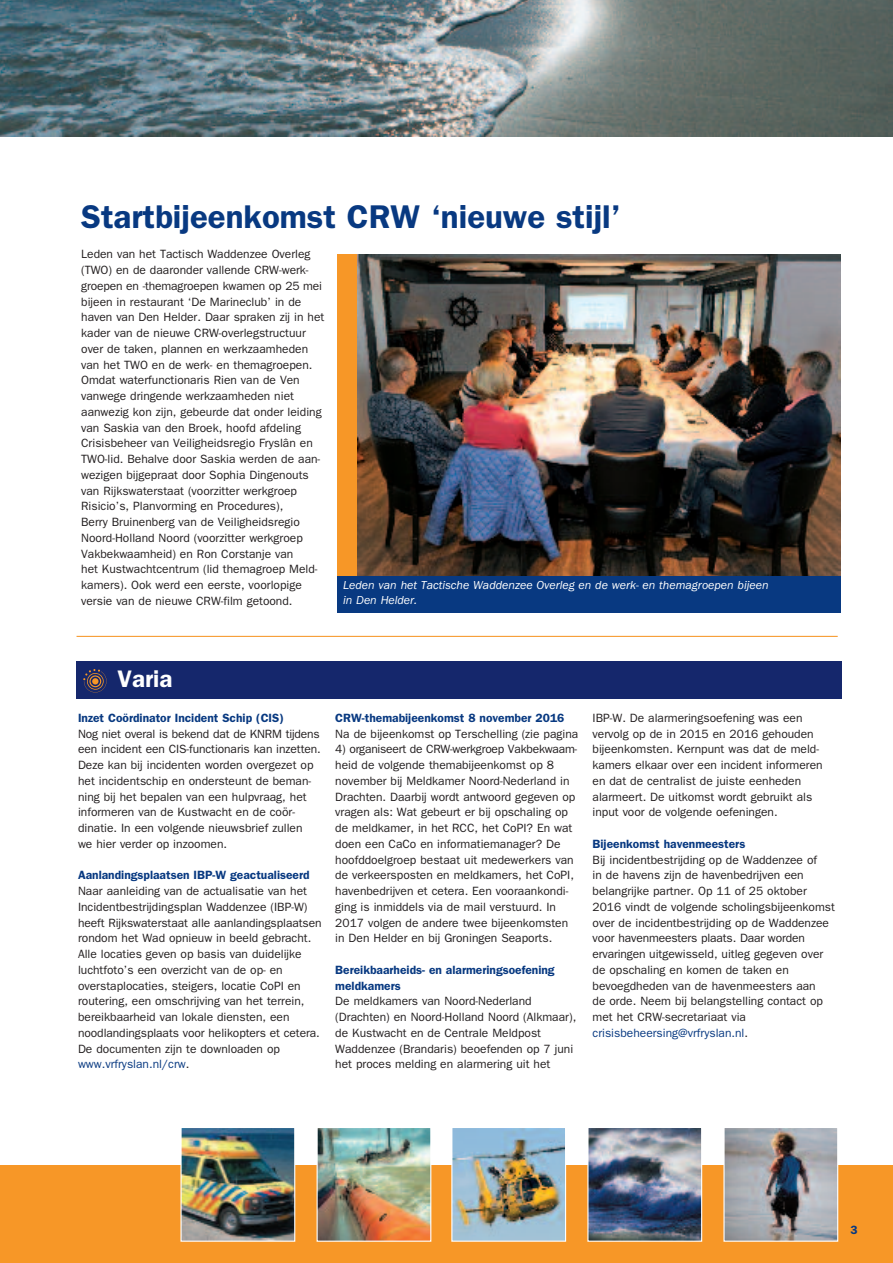
<style>
.page{position:relative;width:893px;height:1263px;background:#fff}
.page>*{position:absolute;margin:0;border:0;box-sizing:border-box;transform-origin:0 0}
.t1{font:600 33px "ITC Franklin Gothic Std";color:#083981}
.t2{font:600 24px "ITC Franklin Gothic Std";color:#fff}
.t3{font:12px/15.8px "ITC Franklin Gothic Std";color:#231f20}
.t4{font:600 12px/15.8px "ITC Franklin Gothic Std";color:#083981}
.t5{font:italic 12px/14.4px "ITC Franklin Gothic Std";color:#fff}
.s1{color:#083981}
</style>
<div class="page">
<img style="left:0;top:0;width:893px;height:136px">
<div style="left:0;top:1165px;width:893px;height:98px;background:#f79727"></div>
<img style="left:182px;top:1129px;width:111px;height:111px">
<div style="left:180px;top:1127px;width:115px;height:115px;border:1px solid #fff"></div>
<img style="left:319px;top:1129px;width:110px;height:111px">
<div style="left:317px;top:1127px;width:114px;height:115px;border:1px solid #fff"></div>
<img style="left:453px;top:1129px;width:111px;height:111px">
<div style="left:451px;top:1127px;width:115px;height:115px;border:1px solid #fff"></div>
<img style="left:589px;top:1129px;width:111px;height:111px">
<div style="left:587px;top:1127px;width:115px;height:115px;border:1px solid #fff"></div>
<img style="left:725px;top:1129px;width:111px;height:111px">
<div style="left:723px;top:1127px;width:115px;height:115px;border:1px solid #fff"></div>
<div style="left:337px;top:255px;width:502px;height:338px;background:#f79727"></div>
<img style="left:358px;top:255px;width:483px;height:321px">
<div style="left:337px;top:576px;width:504px;height:36px;background:#083981"></div>
<hr style="left:77px;top:636px;width:761px;height:1px;background:#f79727">
<div style="left:77px;top:661px;width:765px;height:37px;background:#15276c"></div>
<svg style="left:83px;top:669px;width:24px;height:23px"></svg>
<h1 class="t1" style="left:81px;top:206px;width:541px">Startbijeenkomst CRW ‘nieuwe stijl’</h1>
<p class="t3" style="left:81px;top:247px;width:245px">Leden van het Tactisch Waddenzee Overleg (TWO) en de daaronder vallende CRW-werk&shy;groepen en -themagroepen kwamen op 25 mei bijeen in restaurant ‘De Marineclub’ in de haven van Den Helder. Daar spraken zij in het kader van de nieuwe CRW-overlegstructuur over de taken, plannen en werkzaamheden van het TWO en de werk- en themagroepen.<br>Omdat waterfunctionaris Rien van de Ven vanwege dringende werkzaamheden niet aanwezig kon zijn, gebeurde dat onder leiding van Saskia van den Broek, hoofd afdeling Crisisbeheer van Veiligheidsregio Fryslân en TWO-lid. Behalve door Saskia werden de aan&shy;wezigen bijgepraat door Sophia Dingenouts van Rijkswaterstaat (voorzitter werkgroep Risicio’s, Planvorming en Procedures),<br>Berry Bruinenberg van de Veiligheidsregio Noord-Holland Noord (voorzitter werkgroep Vakbekwaamheid) en Ron Corstanje van<br>het Kustwachtcentrum (lid themagroep Meld&shy;kamers). Ook werd een eerste, voorlopige versie van de nieuwe CRW-film getoond.</p>
<p class="t5" style="left:343px;top:579px;width:427px">Leden van het Tactische Waddenzee Overleg en de werk- en themagroepen bijeen in Den Helder.</p>
<h2 class="t2" style="left:118px;top:671px;width:56px">Varia</h2>
<p class="t4" style="left:78px;top:711px;width:207px">Inzet Coördinator Incident Schip (CIS)</p>
<p class="t3" style="left:78px;top:727px;width:244px">Nog niet overal is bekend dat de KNRM tijdens een incident een CIS-functionaris kan inzetten.<br>Deze kan bij incidenten worden overgezet op het incidentschip en ondersteunt de beman&shy;ning bij het bepalen van een hulpvraag, het informeren van de Kustwacht en de coör&shy;dinatie. In een volgende nieuwsbrief zullen<br>we hier verder op inzoomen.</p>
<p class="t4" style="left:78px;top:868px;width:233px">Aanlandingsplaatsen IBP-W geactualiseerd</p>
<p class="t3" style="left:78px;top:884px;width:245px">Naar aanleiding van de actualisatie van het Incidentbestrijdingsplan Waddenzee (IBP-W) heeft Rijkswaterstaat alle aanlandingsplaatsen rondom het Wad opnieuw in beeld gebracht.<br>Alle locaties geven op basis van duidelijke luchtfoto’s een overzicht van de op- en overstaplocaties, steigers, locatie CoPI en routering, een omschrijving van het terrein, bereikbaarheid van lokale diensten, een noodlandingsplaats voor helikopters et cetera.<br>De documenten zijn te downloaden op <span class="s1">www.vrfryslan.nl/crw</span>.</p>
<p class="t4" style="left:335px;top:711px;width:231px">CRW-themabijeenkomst 8 november 2016</p>
<p class="t3" style="left:335px;top:727px;width:245px">Na de bijeenkomst op Terschelling (zie pagina</p>
<p class="t3" style="left:335px;top:742px;width:243px">4) organiseert de CRW-werkgroep Vakbekwaam&shy;heid de volgende themabijeenkomst op 8 november bij Meldkamer Noord-Nederland in Drachten. Daarbij wordt antwoord gegeven op vragen als: Wat gebeurt er bij opschaling op de meldkamer, in het RCC, het CoPI? En wat doen een CaCo en informatiemanager? De hoofddoelgroep bestaat uit medewerkers van de verkeersposten en meldkamers, het CoPI, havenbedrijven et cetera. Een vooraankondi&shy;ging is inmiddels via de mail verstuurd. In 2017 volgen de andere twee bijeenkomsten in Den Helder en bij Groningen Seaports.</p>
<p class="t4" style="left:335px;top:963px;width:221px">Bereikbaarheids- en alarmeringsoefening meldkamers</p>
<p class="t3" style="left:335px;top:994px;width:242px">De meldkamers van Noord-Nederland (Drachten) en Noord-Holland Noord (Alkmaar), de Kustwacht en de Centrale Meldpost Waddenzee (Brandaris) beoefenden op 7 juni het proces melding en alarmering uit het</p>
<p class="t3" style="left:593px;top:711px;width:232px">IBP-W. De alarmeringsoefening was een vervolg op de in 2015 en 2016 gehouden bijeenkomsten. Kernpunt was dat de meld&shy;kamers elkaar over een incident informeren en dat de centralist de juiste eenheden alarmeert. De uitkomst wordt gebruikt als input voor de volgende oefeningen.</p>
<p class="t4" style="left:593px;top:837px;width:154px">Bijeenkomst havenmeesters</p>
<p class="t3" style="left:593px;top:853px;width:244px">Bij incidentbestrijding op de Waddenzee of<br>in de havens zijn de havenbedrijven een belangrijke partner. Op 11 of 25 oktober 2016 vindt de volgende scholingsbijeenkomst over de incidentbestrijding op de Waddenzee voor havenmeesters plaats. Daar worden ervaringen uitgewisseld, uitleg gegeven over de opschaling en komen de taken en bevoegdheden van de havenmeesters aan<br>de orde. Neem bij belangstelling contact op met het CRW-secretariaat via <span class="s1">crisisbeheersing@vrfryslan.nl</span>.</p>
<p class="t4" style="left:851px;top:1223px;width:9px">3</p>
</div>
